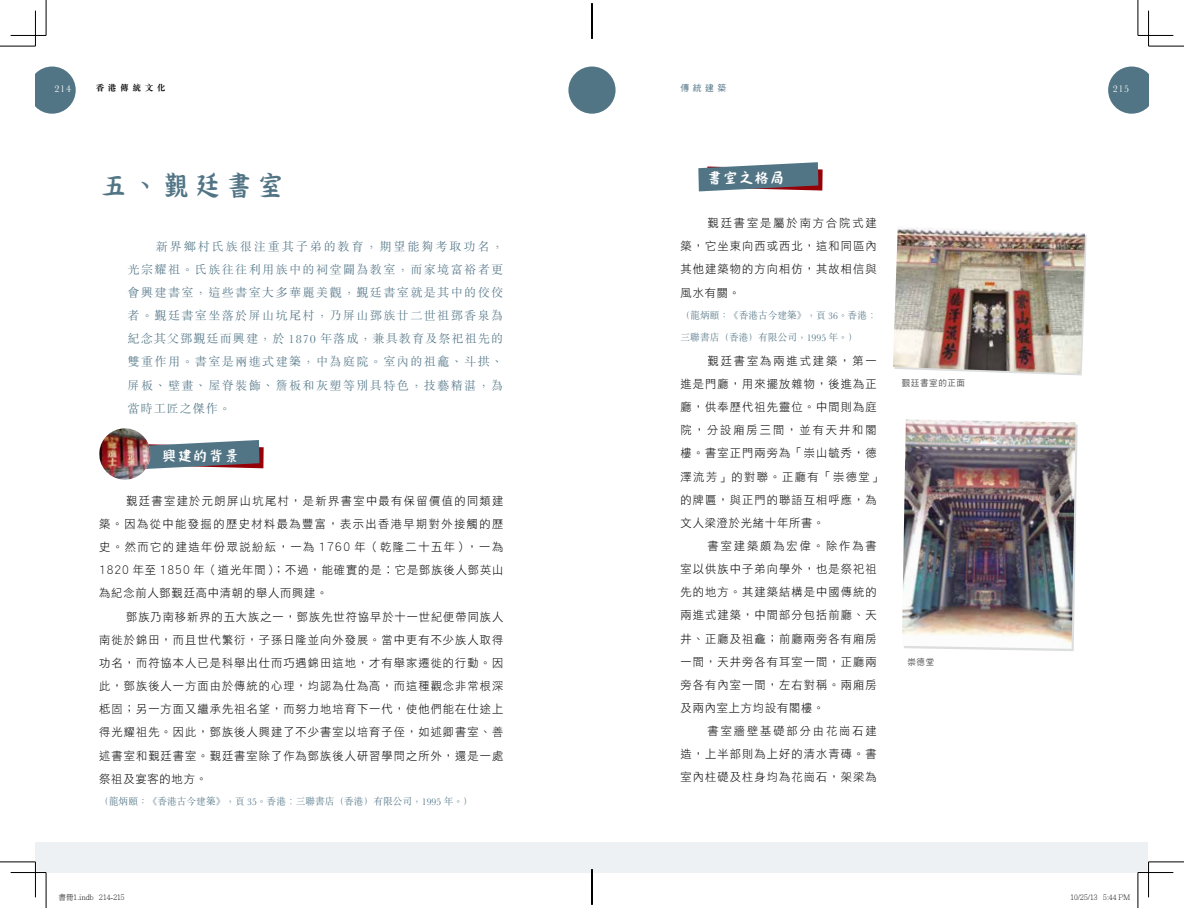
<style>
.page{position:relative;width:1184px;height:908px;background:#fff}
.page>*{position:absolute;margin:0;border:0;box-sizing:border-box;transform-origin:0 0}
.t1{font:30px "DF Kang Kai HK W5";color:#527586}
.t2{font:15px "DF Bang Bang HK W5";letter-spacing:.075em;color:#fff}
.t3{font:300 12.12px/23.1px "M Sung HK";letter-spacing:.11em;color:#527586;text-align:justify}
.t4{font:11.5px/23.1px "DF Hei HK W3";letter-spacing:.1em;color:#000;text-align:justify}
.t5{font:300 10px "M Sung HK";color:#527586}
.t6{font:10px "Baskerville";letter-spacing:.075em;color:#fff}
.t7{font:8.75px "DF Hei HK W5";letter-spacing:.075em;color:#595757}
.t8{font:700 8.75px "M Sung HK";letter-spacing:.4em;color:#000}
.t9{font:8.75px "DF Hei HK W5";color:#527586}
.t10{font:300 7.5px "Adobe Ming Std";color:#000}
</style>
<div class="page">
<div style="left:36px;top:842px;width:1112px;height:30px;background:#eef1f3"></div>
<svg style="left:35px;top:66px;width:41px;height:48px"></svg>
<div style="left:568px;top:66px;width:47px;height:48px;background:#527586;border-radius:50%"></div>
<svg style="left:1108px;top:66px;width:40px;height:48px"></svg>
<svg style="left:698px;top:162px;width:124px;height:29px;background:#71828f"></svg>
<img style="left:893px;top:227px;width:192px;height:146px">
<svg style="left:908px;top:422px;width:169px;height:229px"></svg>
<img style="left:902px;top:419px;width:173px;height:229px">
<svg style="left:152px;top:440px;width:112px;height:29px;background:#71808e"></svg>
<img style="left:99px;top:428px;width:53px;height:52px">
<hr style="left:1147px;top:861px;width:2px;height:35px;background:#fff">
<hr style="left:0;top:46px;width:35px;height:1px;background:#000">
<hr style="left:1148px;top:46px;width:35px;height:1px;background:#000">
<hr style="left:0;top:861px;width:35px;height:1px;background:#000">
<hr style="left:1148px;top:861px;width:35px;height:1px;background:#000">
<hr style="left:46px;top:0;width:1px;height:35px;background:#000">
<hr style="left:46px;top:872px;width:1px;height:35px;background:#000">
<hr style="left:1137px;top:0;width:1px;height:35px;background:#000">
<hr style="left:1137px;top:872px;width:1px;height:35px;background:#000">
<hr style="left:11px;top:35px;width:35px;height:1px;background:#000">
<hr style="left:1137px;top:35px;width:36px;height:1px;background:#000">
<hr style="left:11px;top:871px;width:35px;height:1px;background:#000">
<hr style="left:1137px;top:871px;width:36px;height:1px;background:#000">
<hr style="left:35px;top:11px;width:1px;height:35px;background:#000">
<hr style="left:35px;top:861px;width:1px;height:35px;background:#000">
<hr style="left:1148px;top:11px;width:1px;height:35px;background:#000">
<hr style="left:1148px;top:861px;width:1px;height:35px;background:#000">
<hr style="left:591px;top:869px;width:2px;height:26px;background:#fff">
<hr style="left:592px;top:3px;width:1px;height:36px;background:#000">
<hr style="left:592px;top:869px;width:1px;height:35px;background:#000">
<svg style="left:573px;top:12px;width:38px;height:64px"></svg>
<p class="t6" style="left:55px;top:83px;width:18px">214</p>
<p class="t8" style="left:96px;top:82px;width:71px">香港傳統文化</p>
<p class="t9" style="left:680px;top:83px;width:47px">傳統建築</p>
<p class="t6" style="left:1112px;top:83px;width:18px">215</p>
<h1 class="t1" style="left:99px;top:169px;width:187px">五、覲廷書室</h1>
<p class="t3" style="left:128px;top:234px;width:377px;text-indent:28px">新界鄉村氏族很注重其子弟的教育，期望能夠考取功名，光宗耀祖。氏族往往利用族中的祠堂闢為教室，而家境富裕者更會興建書室，這些書室大多華麗美觀，覲廷書室就是其中的佼佼者。覲廷書室坐落於屏山坑尾村，乃屏山鄧族廿二世祖鄧香泉為紀念其父鄧覲廷而興建，於 1870 年落成，兼具教育及祭祀祖先的雙重作用。書室是兩進式建築，中為庭院。室內的祖龕、斗拱、屏板、壁畫、屋脊裝飾、簷板和灰塑等別具特色，技藝精湛，為當時工匠之傑作。</p>
<h2 class="t2" style="left:162px;top:447px;width:79px">興建的背景</h2>
<p class="t4" style="left:99px;top:489px;width:406px;text-indent:27px">覲廷書室建於元朗屏山坑尾村，是新界書室中最有保留價值的同類建築。因為從中能發掘的歷史材料最為豐富，表示出香港早期對外接觸的歷史。然而它的建造年份眾說紛紜，一為 1760 年（乾隆二十五年），一為1820 年至 1850 年（道光年間）；不過，能確實的是︰它是鄧族後人鄧英山為紀念前人鄧覲廷高中清朝的舉人而興建。</p>
<p class="t4" style="left:99px;top:604px;width:405px;text-indent:27px">鄧族乃南移新界的五大族之一，鄧族先世符協早於十一世紀便帶同族人南徙於錦田，而且世代繁衍，子孫日隆並向外發展。當中更有不少族人取得功名，而符協本人已是科舉出仕而巧遇錦田這地，才有舉家遷徙的行動。因此，鄧族後人一方面由於傳統的心理，均認為仕為高，而這種觀念非常根深柢固；另一方面又繼承先祖名望，而努力地培育下一代，使他們能在仕途上得光耀祖先。因此，鄧族後人興建了不少書室以培育子侄，如述卿書室、善述書室和覲廷書室。覲廷書室除了作為鄧族後人研習學問之所外，還是一處祭祖及宴客的地方。</p>
<p class="t5" style="left:99px;top:793px;width:375px">（龍炳頤：《香港古今建築》，頁 35。香港︰三聯書店（香港）有限公司，1995 年。）</p>
<h2 class="t2" style="left:707px;top:169px;width:79px">書室之格局</h2>
<p class="t4" style="left:680px;top:211px;width:198px;text-indent:27px">覲廷書室是屬於南方合院式建築，它坐東向西或西北，這和同區內其他建築物的方向相仿，其故相信與風水有關。</p>
<p class="t5" style="left:680px;top:308px;width:198px">（龍炳頤：《香港古今建築》，頁 36。香港︰</p>
<p class="t5" style="left:680px;top:330px;width:179px">三聯書店（香港）有限公司，1995 年。）</p>
<p class="t4" style="left:680px;top:349px;width:203px;text-align:left;text-indent:27px">覲廷書室為兩進式建築，第一進是門廳，用來擺放雜物，後進為正廳，供奉歷代祖先靈位。中間則為庭院，分設廂房三間，並有天井和閣樓。書室正門兩旁為「崇山毓秀，德澤流芳」的對聯。正廳有「崇德堂」的牌匾，與正門的聯語互相呼應，為文人梁澄於光緒十年所書。</p>
<p class="t4" style="left:680px;top:534px;width:198px;text-indent:27px">書室建築頗為宏偉。除作為書室以供族中子弟向學外，也是祭祀祖先的地方。其建築結構是中國傳統的兩進式建築，中間部分包括前廳、天井、正廳及祖龕；前廳兩旁各有廂房一間，天井旁各有耳室一間，正廳兩旁各有內室一間，左右對稱。兩廂房及兩內室上方均設有閣樓。</p>
<p class="t4" style="left:680px;top:719px;width:198px;text-indent:27px">書室牆壁基礎部分由花崗石建造，上半部則為上好的清水青磚。書室內柱礎及柱身均為花崗石，架梁為</p>
<p class="t7" style="left:901px;top:377px;width:65px">覲廷書室的正面</p>
<p class="t7" style="left:907px;top:656px;width:28px">崇德堂</p>
<p class="t10" style="left:59px;top:893px;width:68px">書冊1.indb 214-215</p>
<p class="t10" style="left:1070px;top:893px;width:61px">10/25/13 5:44 PM</p>
</div>
